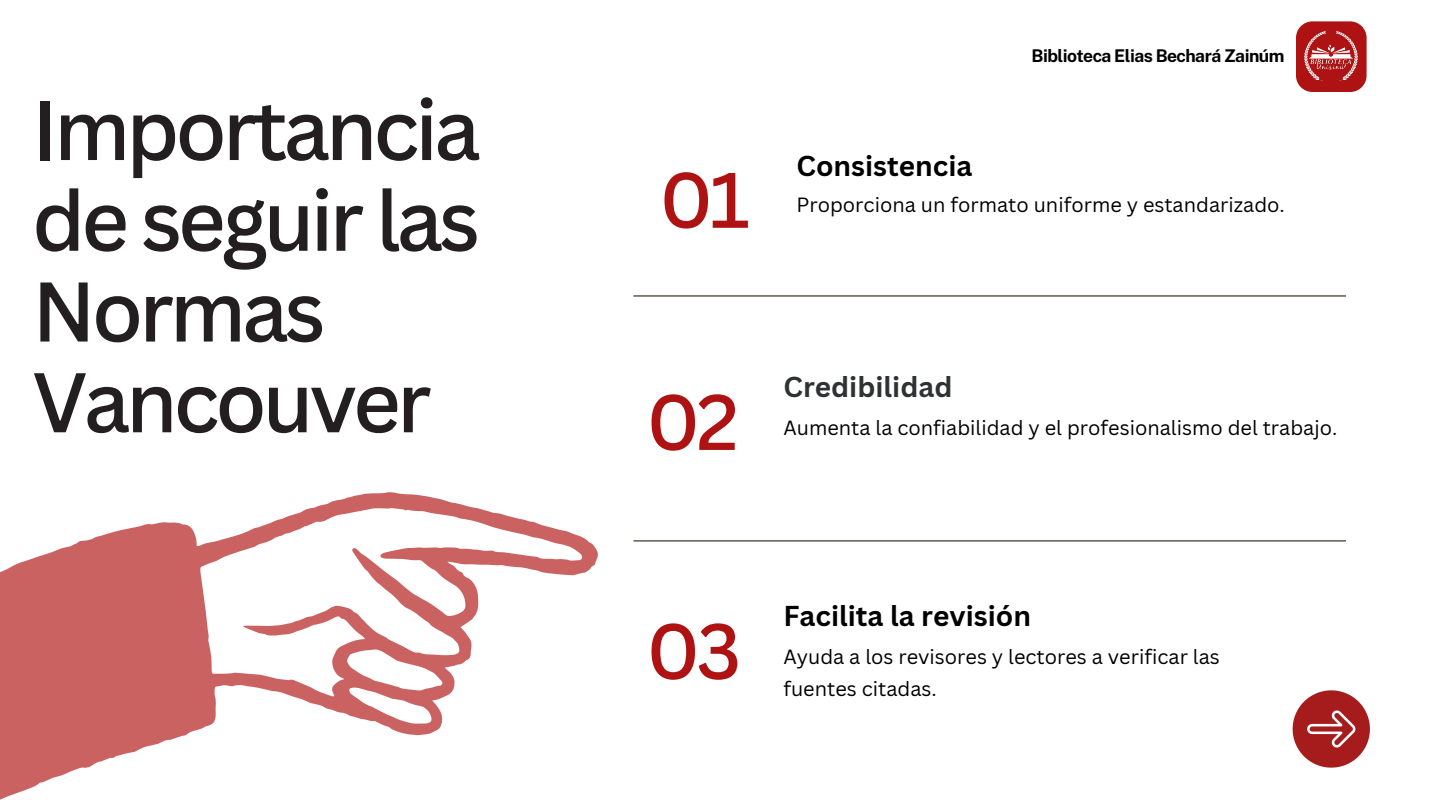
<style>
.page{position:relative;width:1440px;height:810px;background:#fff}
.page>*{position:absolute;margin:0;border:0;box-sizing:border-box;transform-origin:0 0}
.t1{font:500 82.7px/90.8px "Canva Sans";letter-spacing:-.05em;color:#231f20}
.t2{font:500 76.8px "Canva Sans";color:#af1212}
.t3{font:700 28px "Canva Sans";color:#000}
.t4{font:700 28px "Canva Sans";color:#2f3132}
.t5{font:20px/31.5px "Canva Sans";color:#000}
.t6{font:700 17.5px "Public Sans";letter-spacing:-.03em;color:#000}
</style>
<div class="page">
<hr style="left:633px;top:295px;width:713px;height:2px;background:#635c4c">
<hr style="left:633px;top:540px;width:713px;height:2px;background:#635c4c">
<svg style="left:0;top:492px;width:598px;height:308px"></svg>
<svg style="left:1293px;top:690px;width:77px;height:78px"></svg>
<div style="left:1296px;top:21px;width:71px;height:71px;background:#af1212;border-radius:16px"></div>
<img style="left:1304px;top:31px;width:54px;height:50px">
<h1 class="t1" style="left:32px;top:83px;width:450px">Importancia de seguir las<br>Normas<br>Vancouver</h1>
<p class="t2" style="left:659px;top:146px;width:92px">01</p>
<h2 class="t6" style="left:1032px;top:45px;width:254px">Biblioteca Elias Bechará Zainúm</h2>
<p class="t3" style="left:796px;top:146px;width:178px">Consistencia</p>
<p class="t5" style="left:796px;top:189px;width:490px">Proporciona un formato uniforme y estandarizado.</p>
<p class="t2" style="left:646px;top:368px;width:94px">02</p>
<h2 class="t4" style="left:783px;top:367px;width:171px">Credibilidad</h2>
<h3 class="t5" style="left:783px;top:412px;width:555px">Aumenta la confiabilidad y el profesionalismo del trabajo.</h3>
<p class="t2" style="left:646px;top:597px;width:96px">03</p>
<h2 class="t3" style="left:783px;top:596px;width:249px">Facilita la revisión</h2>
<h3 class="t5" style="left:783px;top:641px;width:438px">Ayuda a los revisores y lectores a verificar las fuentes citadas.</h3>
</div>
